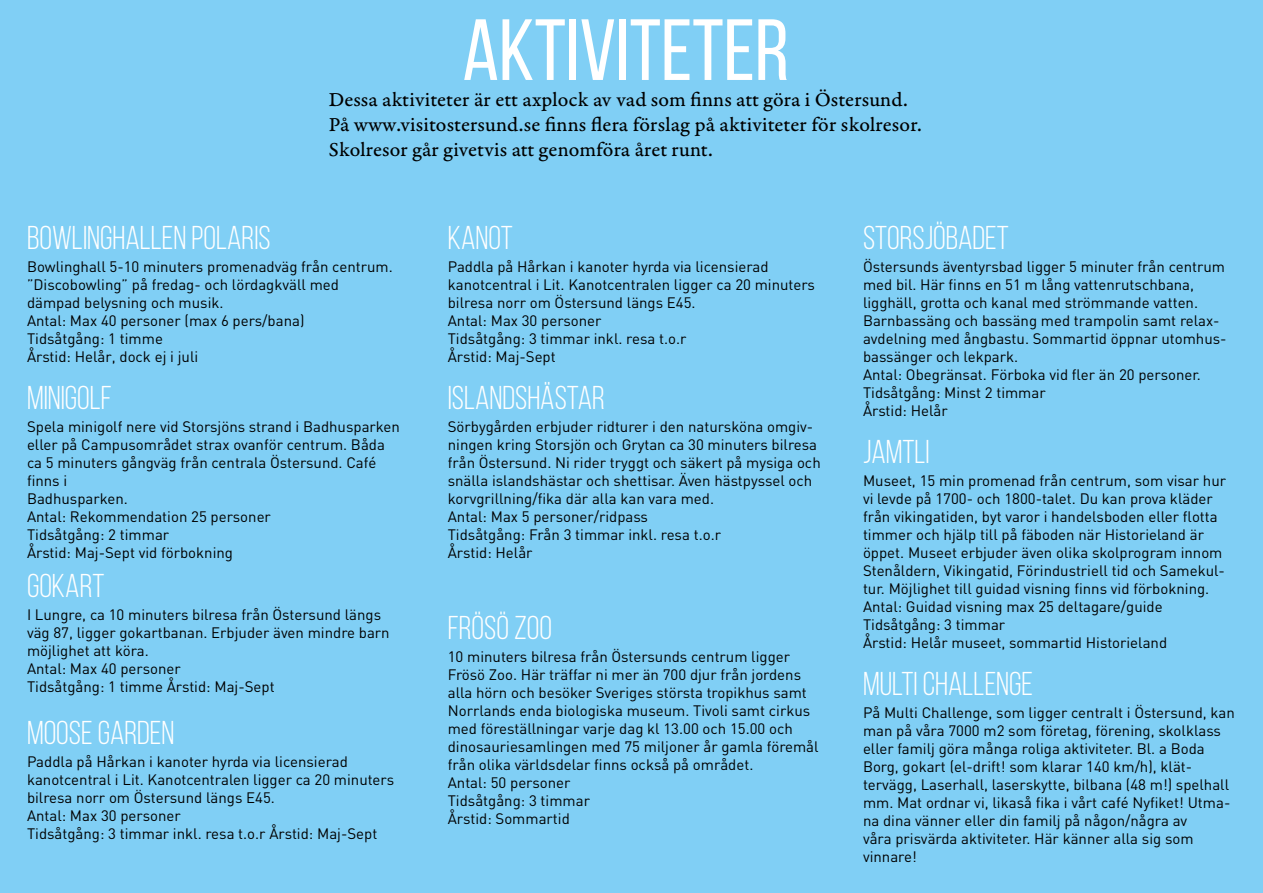
<style>
.page{position:relative;width:1263px;height:893px;background:#80cff5}
.page>*{position:absolute;margin:0;border:0;box-sizing:border-box;transform-origin:0 0}
.t1{font:86.7px "Bebas Neue";color:#fff}
.t2{font:33px "Bebas Neue";color:#fff}
.t3{font:21px/25.2px "Garamond Premr Pro Capt";color:#000}
.t4{font:15px/18px "DIN";color:#000}
</style>
<div class="page">
<h1 class="t1" style="left:462px;top:3px;width:328px">AKTIVITETER</h1>
<h3 class="t3" style="left:329px;top:87px;width:595px">Dessa aktiviteter är ett axplock av vad som finns att göra i Östersund.<br>På www.visitostersund.se finns flera förslag på aktiviteter för skolresor.<br>Skolresor går givetvis att genomföra året runt.</h3>
<h2 class="t2" style="left:27px;top:220px;width:245px">BOWLINGHALLEN POLARIS</h2>
<h2 class="t2" style="left:448px;top:220px;width:67px">KANOT</h2>
<p class="t4" style="left:27px;top:257px;width:367px">Bowlinghall 5-10 minuters promenadväg från centrum. ”Discobowling” på fredag- och lördagkväll med dämpad belysning och musik.<br>Antal: Max 40 personer (max 6 pers/bana)<br>Tidsåtgång: 1 timme<br>Årstid: Helår, dock ej i juli</p>
<p class="t4" style="left:448px;top:257px;width:369px">Paddla på Hårkan i kanoter hyrda via licensierad kanotcentral i Lit. Kanotcentralen ligger ca 20 minuters bilresa norr om Östersund längs E45.<br>Antal: Max 30 personer<br>Tidsåtgång: 3 timmar inkl. resa t.o.r<br>Årstid: Maj-Sept</p>
<h2 class="t2" style="left:27px;top:380px;width:87px">MINIGOLF</h2>
<h2 class="t2" style="left:448px;top:380px;width:159px">ISLANDSHÄSTAR</h2>
<p class="t4" style="left:27px;top:417px;width:374px">Spela minigolf nere vid Storsjöns strand i Badhusparken eller på Campusområdet strax ovanför centrum. Båda ca 5 minuters gångväg från centrala Östersund. Café finns i<br>Badhusparken.<br>Antal: Rekommendation 25 personer<br>Tidsåtgång: 2 timmar<br>Årstid: Maj-Sept vid förbokning</p>
<p class="t4" style="left:448px;top:417px;width:374px">Sörbygården erbjuder ridturer i den natursköna omgiv&shy;ningen kring Storsjön och Grytan ca 30 minuters bilresa från Östersund. Ni rider tryggt och säkert på mysiga och snälla islandshästar och shettisar. Även hästpyssel och korvgrillning/fika där alla kan vara med.<br>Antal: Max 5 personer/ridpass<br>Tidsåtgång: Från 3 timmar inkl. resa t.o.r<br>Årstid: Helår</p>
<h2 class="t2" style="left:27px;top:568px;width:79px">GOKART</h2>
<p class="t4" style="left:27px;top:605px;width:364px">I Lungre, ca 10 minuters bilresa från Östersund längs väg 87, ligger gokartbanan. Erbjuder även mindre barn möjlighet att köra.<br>Antal: Max 40 personer<br>Tidsåtgång: 1 timme Årstid: Maj-Sept</p>
<h2 class="t2" style="left:27px;top:715px;width:149px">MOOSE GARDEN</h2>
<p class="t4" style="left:27px;top:752px;width:369px">Paddla på Hårkan i kanoter hyrda via licensierad kanotcentral i Lit. Kanotcentralen ligger ca 20 minuters bilresa norr om Östersund längs E45.<br>Antal: Max 30 personer<br>Tidsåtgång: 3 timmar inkl. resa t.o.r Årstid: Maj-Sept</p>
<h2 class="t2" style="left:448px;top:610px;width:106px">FRÖSÖ ZOO</h2>
<p class="t4" style="left:448px;top:647px;width:372px">10 minuters bilresa från Östersunds centrum ligger Frösö Zoo. Här träffar ni mer än 700 djur från jordens alla hörn och besöker Sveriges största tropikhus samt Norrlands enda biologiska museum. Tivoli samt cirkus med föreställningar varje dag kl 13.00 och 15.00 och dinosauriesamlingen med 75 miljoner år gamla föremål från olika världsdelar finns också på området.<br>Antal: 50 personer<br>Tidsåtgång: 3 timmar<br>Årstid: Sommartid</p>
<h2 class="t2" style="left:863px;top:220px;width:147px">STORSJÖBADET</h2>
<p class="t4" style="left:863px;top:257px;width:365px">Östersunds äventyrsbad ligger 5 minuter från centrum med bil. Här finns en 51 m lång vattenrutschbana, ligghäll, grotta och kanal med strömmande vatten.<br>Barnbassäng och bassäng med trampolin samt relax&shy;avdelning med ångbastu. Sommartid öppnar utomhus&shy;bassänger och lekpark.<br>Antal: Obegränsat. Förboka vid fler än 20 personer.<br>Tidsåtgång: Minst 2 timmar<br>Årstid: Helår</p>
<h2 class="t2" style="left:863px;top:434px;width:68px">JAMTLI</h2>
<p class="t4" style="left:863px;top:471px;width:365px">Museet, 15 min promenad från centrum, som visar hur vi levde på 1700- och 1800-talet. Du kan prova kläder från vikingatiden, byt varor i handelsboden eller flotta timmer och hjälp till på fäboden när Historieland är öppet. Museet erbjuder även olika skolprogram innom Stenåldern, Vikingatid, Förindustriell tid och Samekul&shy;tur. Möjlighet till guidad visning finns vid förbokning.<br>Antal: Guidad visning max 25 deltagare/guide Tidsåtgång: 3 timmar<br>Årstid: Helår museet, sommartid Historieland</p>
<h2 class="t2" style="left:863px;top:666px;width:172px">MULTI CHALLENGE</h2>
<p class="t4" style="left:863px;top:703px;width:373px">På Multi Challenge, som ligger centralt i Östersund, kan man på våra 7000 m2 som företag, förening, skolklass eller familj göra många roliga aktiviteter. Bl. a Boda Borg, gokart (el-drift! som klarar 140 km/h), klät&shy;tervägg, Laserhall, laserskytte, bilbana (48 m!) spelhall mm. Mat ordnar vi, likaså fika i vårt café Nyfiket! Utma&shy;na dina vänner eller din familj på någon/några av<br>våra prisvärda aktiviteter. Här känner alla sig som vinnare!</p>
</div>
